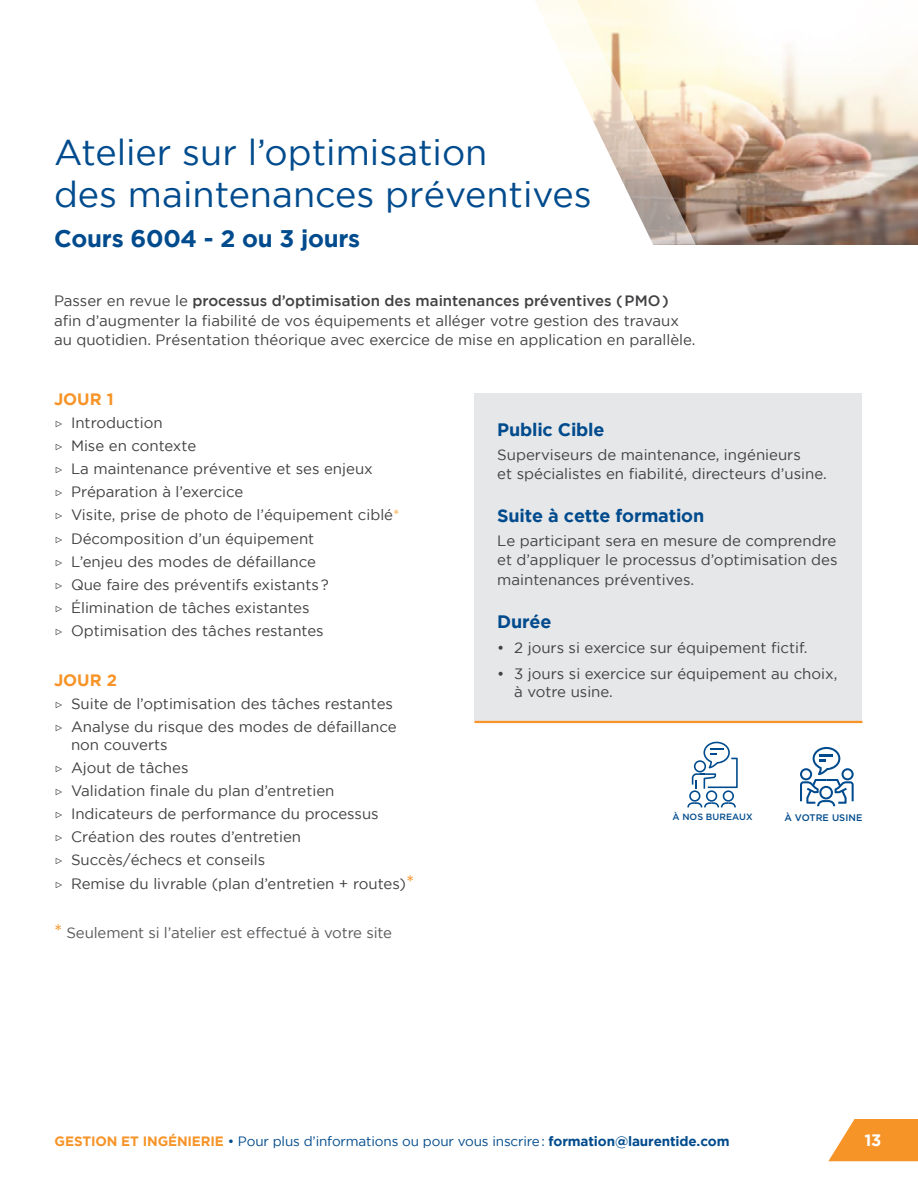
<style>
.page{position:relative;width:918px;height:1188px;background:#fff}
.page>*{position:absolute;margin:0;border:0;box-sizing:border-box;transform-origin:0 0}
.Chapter_Heading_Mark{font:36px/42px "Gotham";color:#004b8d}
.t1{font:700 24px "Gotham";letter-spacing:-.01em;color:#004b8d}
.t2{font:700 18px "Gotham";letter-spacing:-.01em;color:#004b8d}
.List_Title_Orange{font:700 16.5px "Gotham";color:#f79428}
.t3{font:700 16.5px "Gotham";color:#fff}
.Paragraph_text{font:15px/19.5px "Gotham";color:#414042}
.Bodytext_with_smalle{font:15px/19.5px "Gotham";color:#414042}
.t4{font:15px "Gotham";letter-spacing:-.01em;color:#58595b}
.t5{font:13.5px "Gotham";letter-spacing:-.01em;color:#004b8d}
.t6{font:500 9.45px "Gotham";letter-spacing:.005em;color:#004b8d}
.t7{font:500 9px "Gotham";letter-spacing:.005em;color:#004b8d}
.s1{font-weight:500}
.s2{font-family:"Montserrat"}
.s3{color:#faaf48}
.s4{font-size:19.5px;color:#f79428}
.s5{font-weight:700;color:#f79428}
.s6{font-weight:700}
</style>
<div class="page">
<svg style="left:828px;top:1119px;width:90px;height:42px;background:#f8a448"></svg>
<img style="left:696px;top:9px;width:222px;height:236px">
<svg style="left:535px;top:0;width:161px;height:245px"></svg>
<svg style="left:687px;top:742px;width:51px;height:65px"></svg>
<svg style="left:800px;top:747px;width:54px;height:59px"></svg>
<div style="left:475px;top:394px;width:387px;height:327px;background:#e6e7e8"></div>
<hr style="left:475px;top:721px;width:387px;height:2px;background:#f79428">
<p class="Chapter_Heading_Mark" style="left:54px;top:131px;width:539px">Atelier sur l’optimisation<br>des maintenances préventives</p>
<p class="t1" style="left:54px;top:224px;width:308px">Cours 6004 - 2 ou 3 jours</p>
<p class="Paragraph_text" style="left:54px;top:291px;width:643px">Passer en revue le <span class="s1">processus d’optimisation des maintenances préventives (PMO) </span>afin d’augmenter la fiabilité de vos équipements et alléger votre gestion des travaux au quotidien. Présentation théorique avec exercice de mise en application en parallèle.</p>
<p class="List_Title_Orange" style="left:54px;top:390px;width:61px">JOUR 1</p>
<p class="Paragraph_text" style="left:54px;top:413px;width:110px"><span class="s2">▷</span> Introduction</p>
<p class="Paragraph_text" style="left:54px;top:436px;width:144px"><span class="s2">▷</span> Mise en contexte</p>
<p class="Paragraph_text" style="left:54px;top:459px;width:320px"><span class="s2">▷</span> La maintenance préventive et ses enjeux</p>
<p class="Paragraph_text" style="left:54px;top:482px;width:191px"><span class="s2">▷</span> Préparation à l’exercice</p>
<p class="Paragraph_text" style="left:54px;top:505px;width:347px"><span class="s2">▷</span> Visite, prise de photo de l’équipement ciblé<span class="s3">*</span></p>
<p class="Paragraph_text" style="left:54px;top:528px;width:262px"><span class="s2">▷</span> Décomposition d’un équipement</p>
<p class="Paragraph_text" style="left:54px;top:551px;width:264px"><span class="s2">▷</span> L’enjeu des modes de défaillance</p>
<p class="Paragraph_text" style="left:54px;top:574px;width:276px"><span class="s2">▷</span> Que faire des préventifs existants?</p>
<p class="Paragraph_text" style="left:54px;top:598px;width:257px"><span class="s2">▷</span> Élimination de tâches existantes</p>
<p class="Paragraph_text" style="left:54px;top:621px;width:271px"><span class="s2">▷</span> Optimisation des tâches restantes</p>
<p class="List_Title_Orange" style="left:54px;top:670px;width:64px">JOUR 2</p>
<p class="Paragraph_text" style="left:54px;top:694px;width:341px"><span class="s2">▷</span> Suite de l’optimisation des tâches restantes</p>
<p class="Paragraph_text" style="left:71px;top:717px;width:327px;line-height:18px;text-indent:-17px"><span class="s2">▷</span> Analyse du risque des modes de défaillance non couverts</p>
<p class="Paragraph_text" style="left:54px;top:758px;width:136px"><span class="s2">▷</span> Ajout de tâches</p>
<p class="Paragraph_text" style="left:54px;top:781px;width:282px"><span class="s2">▷</span> Validation finale du plan d’entretien</p>
<p class="Paragraph_text" style="left:54px;top:804px;width:326px"><span class="s2">▷</span> Indicateurs de performance du processus</p>
<p class="Paragraph_text" style="left:54px;top:827px;width:249px"><span class="s2">▷</span> Création des routes d’entretien</p>
<p class="Paragraph_text" style="left:54px;top:850px;width:213px"><span class="s2">▷</span> Succès/échecs et conseils</p>
<p class="Paragraph_text" style="left:54px;top:873px;width:362px"><span class="s2">▷</span> Remise du livrable (plan d’entretien + routes)<span class="s4">*</span></p>
<p class="t4" style="left:54px;top:925px;width:340px"><span class="s4">*</span> Seulement si l’atelier est effectué à votre site</p>
<p class="t2" style="left:497px;top:419px;width:109px">Public Cible</p>
<p class="Bodytext_with_smalle" style="left:497px;top:445px;width:331px">Superviseurs de maintenance, ingénieurs<br>et spécialistes en fiabilité, directeurs d’usine.</p>
<p class="t2" style="left:497px;top:505px;width:209px">Suite à cette formation</p>
<p class="Bodytext_with_smalle" style="left:497px;top:531px;width:342px;text-align:justify">Le participant sera en mesure de comprendre et d’appliquer le processus d’optimisation des maintenances préventives.</p>
<p class="t2" style="left:497px;top:611px;width:56px">Durée</p>
<p class="Paragraph_text" style="left:497px;top:637px;width:312px">• 2 jours si exercice sur équipement fictif.</p>
<p class="Paragraph_text" style="left:514px;top:664px;width:325px;line-height:18px;text-indent:-17px">• 3 jours si exercice sur équipement au choix, à votre usine.</p>
<p class="t7" style="left:672px;top:812px;width:82px">À NOS BUREAUX</p>
<p class="t6" style="left:784px;top:812px;width:80px">À VOTRE USINE</p>
<p class="t5" style="left:55px;top:1134px;width:676px"><span class="s5">GESTION ET INGÉNIERIE</span> • Pour plus d’informations ou pour vous inscrire: <span class="s6">formation@laurentide.com</span></p>
<p class="t3" style="left:864px;top:1131px;width:19px">13</p>
</div>
